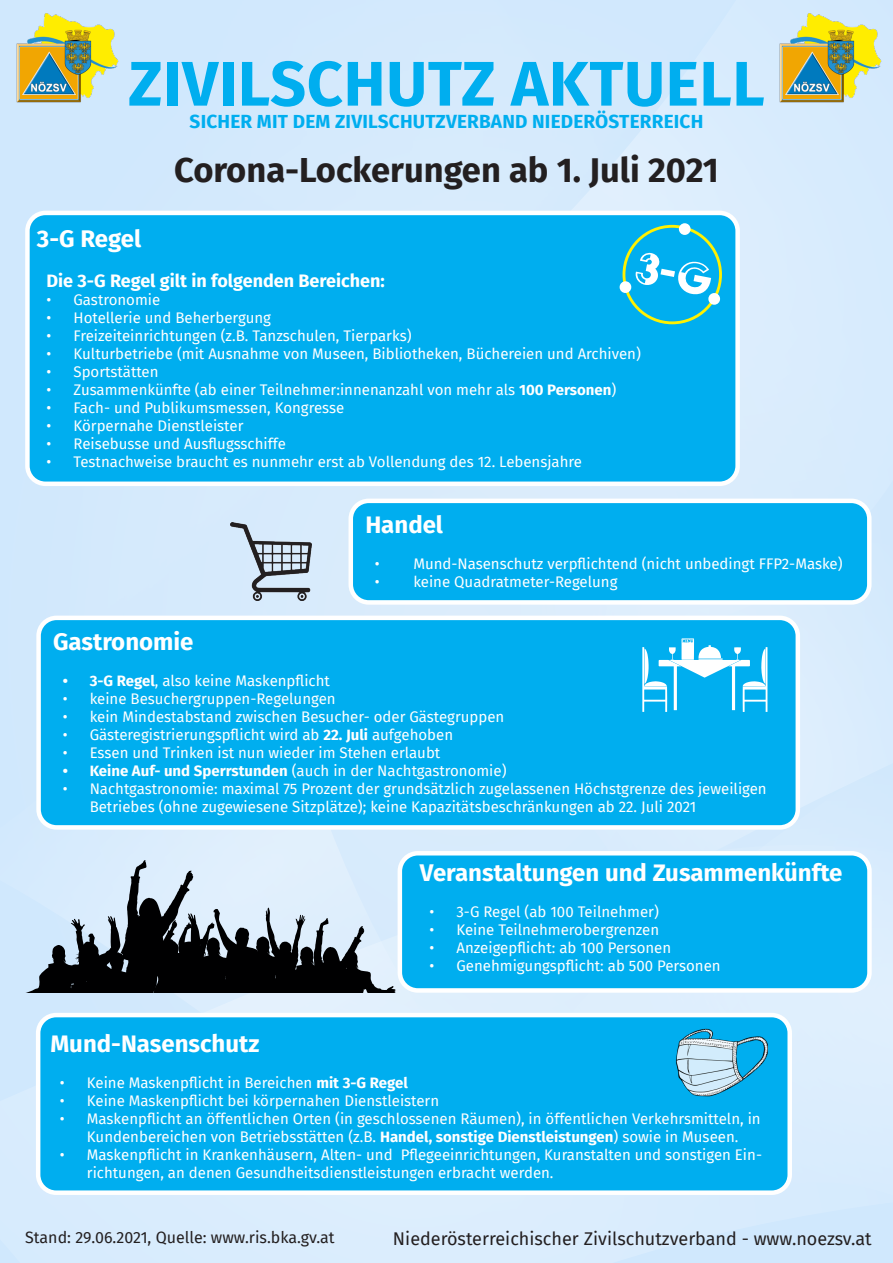
<style>
.page{position:relative;width:893px;height:1263px;background:#fff}
.page>*{position:absolute;margin:0;border:0;box-sizing:border-box;transform-origin:0 0}
.t1{font:700 63px "Fira Sans";letter-spacing:.01em;color:#00aeef}
.t2{font:700 34.5px "Fira Sans";color:#231f20}
.t3{font:700 24px "Fira Sans";color:#fff}
.t4{font:700 19.05px "Fira Sans";letter-spacing:.01em;color:#00aeef}
.t5{font:18px "Fira Sans";color:#231f20}
.t6{font:700 18px "Fira Sans";color:#fff}
.t7{font:16.05px "Fira Sans";color:#231f20}
.t8{font:15px/18px "Fira Sans";color:#fff}
.s1{font-weight:700}
</style>
<div class="page">
<div style="left:0;top:879px;width:314px;height:384px;background:#d8ebfd"></div>
<div style="left:0;top:0;width:893px;height:879px;background:#d5eafd"></div>
<svg style="left:314px;top:474px;width:579px;height:789px;background:#daecfc"></svg>
<div style="left:27px;top:213px;width:711px;height:271px;background:#00aeef;border-radius:18px"></div>
<div style="left:25px;top:211px;width:715px;height:275px;border:4px solid #fff;border-radius:18px"></div>
<img style="left:17px;top:12px;width:102px;height:90px">
<img style="left:779px;top:12px;width:102px;height:90px">
<svg style="left:25px;top:860px;width:379px;height:133px;background:#88939d"></svg>
<div style="left:622px;top:225px;width:100px;height:99px;border:3px solid #fff101;border-radius:50%"></div>
<div style="left:680px;top:225px;width:9px;height:8px;background:#fff;border-radius:50%"></div>
<div style="left:679px;top:223px;width:12px;height:12px;border:3px solid #fff;border-radius:50%"></div>
<div style="left:710px;top:295px;width:8px;height:8px;background:#fff;border-radius:50%"></div>
<div style="left:708px;top:293px;width:12px;height:12px;border:3px solid #fff;border-radius:50%"></div>
<div style="left:621px;top:283px;width:9px;height:8px;background:#fff;border-radius:50%"></div>
<div style="left:620px;top:281px;width:11px;height:12px;border:3px solid #fff;border-radius:50%"></div>
<div style="left:39px;top:618px;width:759px;height:209px;background:#00aeef;border-radius:18px"></div>
<div style="left:36px;top:616px;width:764px;height:214px;border:4px solid #fff;border-radius:18px"></div>
<div style="left:400px;top:853px;width:469px;height:137px;background:#00aeef;border-radius:18px"></div>
<div style="left:398px;top:851px;width:474px;height:142px;border:4px solid #fff;border-radius:18px"></div>
<div style="left:351px;top:501px;width:518px;height:101px;background:#00aeef;border-radius:18px"></div>
<div style="left:348px;top:499px;width:523px;height:106px;border:4px solid #fff;border-radius:18px"></div>
<div style="left:38px;top:1015px;width:752px;height:178px;background:#00aeef;border-radius:18px"></div>
<div style="left:36px;top:1013px;width:756px;height:182px;border:4px solid #fff;border-radius:18px"></div>
<img style="left:658px;top:1015px;width:109px;height:82px">
<img style="left:230px;top:523px;width:82px;height:77px">
<svg style="left:642px;top:638px;width:125px;height:74px"></svg>
<svg style="left:708px;top:251px;width:6px;height:46px"></svg>
<p class="t1" style="left:128px;top:31px;width:638px">ZIVILSCHUTZ AKTUELL</p>
<p class="t4" style="left:190px;top:106px;width:515px">SICHER MIT DEM ZIVILSCHUTZVERBAND NIEDERÖSTERREICH</p>
<p class="t2" style="left:174px;top:141px;width:546px">Corona-Lockerungen ab 1. Juli 2021</p>
<p class="t3" style="left:37px;top:218px;width:106px">3-G Regel</p>
<p class="t6" style="left:47px;top:265px;width:340px">Die 3-G Regel gilt in folgenden Bereichen:</p>
<p class="t8" style="left:47px;top:290px;width:115px">• Gastronomie</p>
<p class="t8" style="left:47px;top:308px;width:226px">• Hotellerie und Beherbergung</p>
<p class="t8" style="left:47px;top:326px;width:367px">• Freizeiteinrichtungen (z.B. Tanzschulen, Tierparks)</p>
<p class="t8" style="left:47px;top:344px;width:596px">• Kulturbetriebe (mit Ausnahme von Museen, Bibliotheken, Büchereien und Archiven)</p>
<p class="t8" style="left:47px;top:362px;width:114px">• Sportstätten</p>
<p class="t8" style="left:47px;top:380px;width:571px">• Zusammenkünfte (ab einer Teilnehmer:innenanzahl von mehr als <span class="s1">100 Personen</span>)</p>
<p class="t8" style="left:47px;top:398px;width:299px">• Fach- und Publikumsmessen, Kongresse</p>
<p class="t8" style="left:47px;top:416px;width:198px">• Körpernahe Dienstleister</p>
<p class="t8" style="left:47px;top:434px;width:241px">• Reisebusse und Ausflugsschiffe</p>
<p class="t8" style="left:47px;top:452px;width:537px">• Testnachweise braucht es nunmehr erst ab Vollendung des 12. Lebensjahre</p>
<p class="t3" style="left:365px;top:504px;width:79px">Handel</p>
<p class="t8" style="left:375px;top:554px;width:469px">• Mund-Nasenschutz verpflichtend (nicht unbedingt FFP2-Maske)</p>
<p class="t8" style="left:375px;top:572px;width:244px">• keine Quadratmeter-Regelung</p>
<p class="t3" style="left:53px;top:621px;width:142px">Gastronomie</p>
<p class="t8" style="left:63px;top:671px;width:269px"><span class="s1">• 3-G Regel</span>, also keine Maskenpflicht</p>
<p class="t8" style="left:63px;top:689px;width:274px">• keine Besuchergruppen-Regelungen</p>
<p class="t8" style="left:63px;top:707px;width:443px">• kein Mindestabstand zwischen Besucher- oder Gästegruppen</p>
<p class="t8" style="left:63px;top:725px;width:392px">• Gästeregistrierungspflicht wird ab <span class="s1">22. Juli</span> aufgehoben</p>
<p class="t8" style="left:63px;top:743px;width:379px">• Essen und Trinken ist nun wieder im Stehen erlaubt</p>
<p class="t8" style="left:63px;top:761px;width:445px"><span class="s1">• Keine Auf- und Sperrstunden</span> (auch in der Nachtgastronomie)</p>
<p class="t8" style="left:90px;top:779px;width:679px;text-indent:-27px">• Nachtgastronomie: maximal 75 Prozent der grundsätzlich zugelassenen Höchstgrenze des jeweiligen<br>Betriebes (ohne zugewiesene Sitzplätze); keine Kapazitätsbeschränkungen ab 22. Juli 2021</p>
<p class="t3" style="left:420px;top:852px;width:424px">Veranstaltungen und Zusammenkünfte</p>
<p class="t8" style="left:429px;top:902px;width:231px">• 3-G Regel (ab 100 Teilnehmer)</p>
<p class="t8" style="left:429px;top:920px;width:231px">• Keine Teilnehmerobergrenzen</p>
<p class="t8" style="left:429px;top:938px;width:243px">• Anzeigepflicht: ab 100 Personen</p>
<p class="t8" style="left:429px;top:956px;width:293px">• Genehmigungspflicht: ab 500 Personen</p>
<p class="t3" style="left:50px;top:1023px;width:211px">Mund-Nasenschutz</p>
<p class="t8" style="left:60px;top:1073px;width:349px">• Keine Maskenpflicht in Bereichen <span class="s1">mit 3-G Regel</span></p>
<p class="t8" style="left:60px;top:1091px;width:381px">• Keine Maskenpflicht bei körpernahen Dienstleistern</p>
<p class="t8" style="left:60px;top:1109px;width:702px;text-align:center">• Maskenpflicht an öffentlichen Orten (in geschlossenen Räumen), in öffentlichen Verkehrsmitteln, in<br>Kundenbereichen von Betriebsstätten (z.B. <span class="s1">Handel, sonstige Dienstleistungen</span>) sowie in Museen.</p>
<p class="t8" style="left:87px;top:1145px;width:677px;text-indent:-27px">• Maskenpflicht in Krankenhäusern, Alten- und Pflegeeinrichtungen, Kuranstalten und sonstigen Ein&shy;richtungen, an denen Gesundheitsdienstleistungen erbracht werden.</p>
<p class="t7" style="left:25px;top:1226px;width:311px">Stand: 29.06.2021, Quelle: www.ris.bka.gv.at</p>
<p class="t5" style="left:393px;top:1225px;width:480px">Niederösterreichischer Zivilschutzverband - www.noezsv.at</p>
</div>
